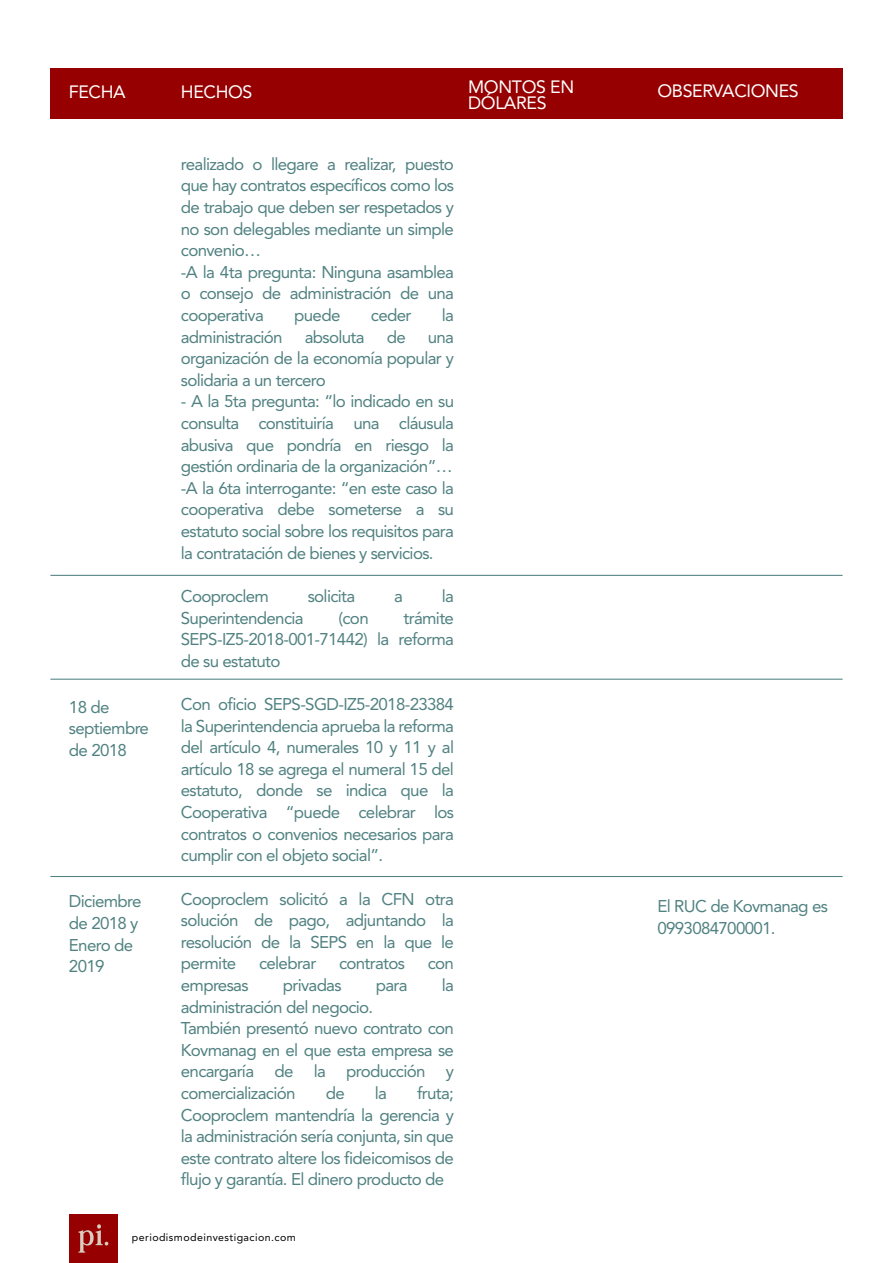
<style>
.page{position:relative;width:893px;height:1263px;background:#fff}
.page>*{position:absolute;margin:0;border:0;box-sizing:border-box;transform-origin:0 0}
.t1{font:17.7px/15.8px "Avenir LT Std";letter-spacing:-.02em;color:#fff}
.t2{font:16.95px/21.6px "Avenir LT Std";letter-spacing:-.04em;color:#518181;text-align:justify}
.t3{font:10.65px "Avenir LT Std";letter-spacing:.04em;color:#000}
</style>
<div class="page">
<hr style="left:50px;top:575px;width:793px;height:1px;background:#518181">
<hr style="left:50px;top:679px;width:793px;height:1px;background:#518181">
<hr style="left:50px;top:876px;width:793px;height:1px;background:#518181">
<div style="left:50px;top:68px;width:793px;height:50px;background:#960000"></div>
<div style="left:69px;top:1214px;width:49px;height:49px;background:#960000"></div>
<svg style="left:78px;top:1224px;width:30px;height:28px"></svg>
<p class="t1" style="left:69px;top:84px;width:58px">FECHA</p>
<p class="t1" style="left:181px;top:84px;width:73px">HECHOS</p>
<p class="t1" style="left:468px;top:79px;width:108px">MONTOS EN<br>DÓLARES</p>
<p class="t1" style="left:657px;top:83px;width:143px">OBSERVACIONES</p>
<p class="t2" style="left:69px;top:696px;width:82px;text-align:left">18 de septiembre de 2018</p>
<p class="t2" style="left:69px;top:891px;width:74px;text-align:left">Diciembre de 2018 y<br>Enero de<br>2019</p>
<p class="t2" style="left:181px;top:153px;width:275px;text-align:left">realizado o llegare a realizar, puesto que hay contratos específicos como los de trabajo que deben ser respetados y no son delegables mediante un simple convenio…<br>-A la 4ta pregunta: Ninguna asamblea o consejo de administración de una cooperativa</p>
<p class="t2" style="left:294px;top:304px;width:48px">puede</p>
<p class="t2" style="left:371px;top:304px;width:42px">ceder</p>
<p class="t2" style="left:442px;top:304px;width:14px">la</p>
<p class="t2" style="left:181px;top:326px;width:103px">administración</p>
<p class="t2" style="left:305px;top:326px;width:61px">absoluta</p>
<p class="t2" style="left:387px;top:326px;width:21px">de</p>
<p class="t2" style="left:181px;top:326px;width:275px;text-indent:247px">una organización de la economía popular y solidaria a un tercero</p>
<p class="t2" style="left:181px;top:391px;width:275px">- A la 5ta pregunta: “lo indicado en su consulta constituiría una cláusula abusiva que pondría en riesgo la gestión ordinaria de la organización”… -A la 6ta interrogante: “en este caso la cooperativa debe someterse a su estatuto social sobre los requisitos para la contratación de bienes y servicios.</p>
<p class="t2" style="left:181px;top:585px;width:90px">Cooproclem</p>
<p class="t2" style="left:308px;top:585px;width:49px">solicita</p>
<p class="t2" style="left:394px;top:585px;width:10px">a</p>
<p class="t2" style="left:442px;top:585px;width:14px">la</p>
<p class="t2" style="left:181px;top:607px;width:124px">Superintendencia</p>
<p class="t2" style="left:338px;top:607px;width:32px">(con</p>
<p class="t2" style="left:181px;top:607px;width:275px;text-indent:223px">trámite SEPS-IZ5-2018-001-71442) la reforma de su estatuto</p>
<p class="t2" style="left:181px;top:693px;width:275px">Con oficio SEPS-SGD-IZ5-2018-23384 la Superintendencia aprueba la reforma del artículo 4, numerales 10 y 11 y al artículo 18 se agrega el numeral 15 del estatuto, donde se indica que la Cooperativa “puede celebrar los contratos o convenios necesarios para cumplir con el objeto social”.</p>
<p class="t2" style="left:181px;top:888px;width:275px">Cooproclem solicitó a la CFN otra solución de pago, adjuntando la resolución de la SEPS en la que le permite</p>
<p class="t2" style="left:259px;top:953px;width:59px">celebrar</p>
<p class="t2" style="left:339px;top:953px;width:68px">contratos</p>
<p class="t2" style="left:428px;top:953px;width:28px">con</p>
<p class="t2" style="left:181px;top:974px;width:69px">empresas</p>
<p class="t2" style="left:283px;top:974px;width:60px">privadas</p>
<p class="t2" style="left:376px;top:974px;width:33px">para</p>
<p class="t2" style="left:442px;top:974px;width:14px">la</p>
<p class="t2" style="left:181px;top:996px;width:275px;text-align:left">administración del negocio.<br>También presentó nuevo contrato con<br>Kovmanag en el que esta empresa se encargaría de la producción y comercialización</p>
<p class="t2" style="left:181px;top:1082px;width:275px;text-indent:236px">fruta; Cooproclem mantendría la gerencia y la administración sería conjunta, sin que este contrato altere los fideicomisos de flujo y garantía. El dinero producto de</p>
<p class="t2" style="left:326px;top:1082px;width:21px">de</p>
<p class="t2" style="left:375px;top:1082px;width:14px">la</p>
<p class="t3" style="left:132px;top:1231px;width:165px">periodismodeinvestigacion.com</p>
<p class="t2" style="left:657px;top:895px;width:172px">El RUC de Kovmanag es<br>0993084700001.</p>
</div>
